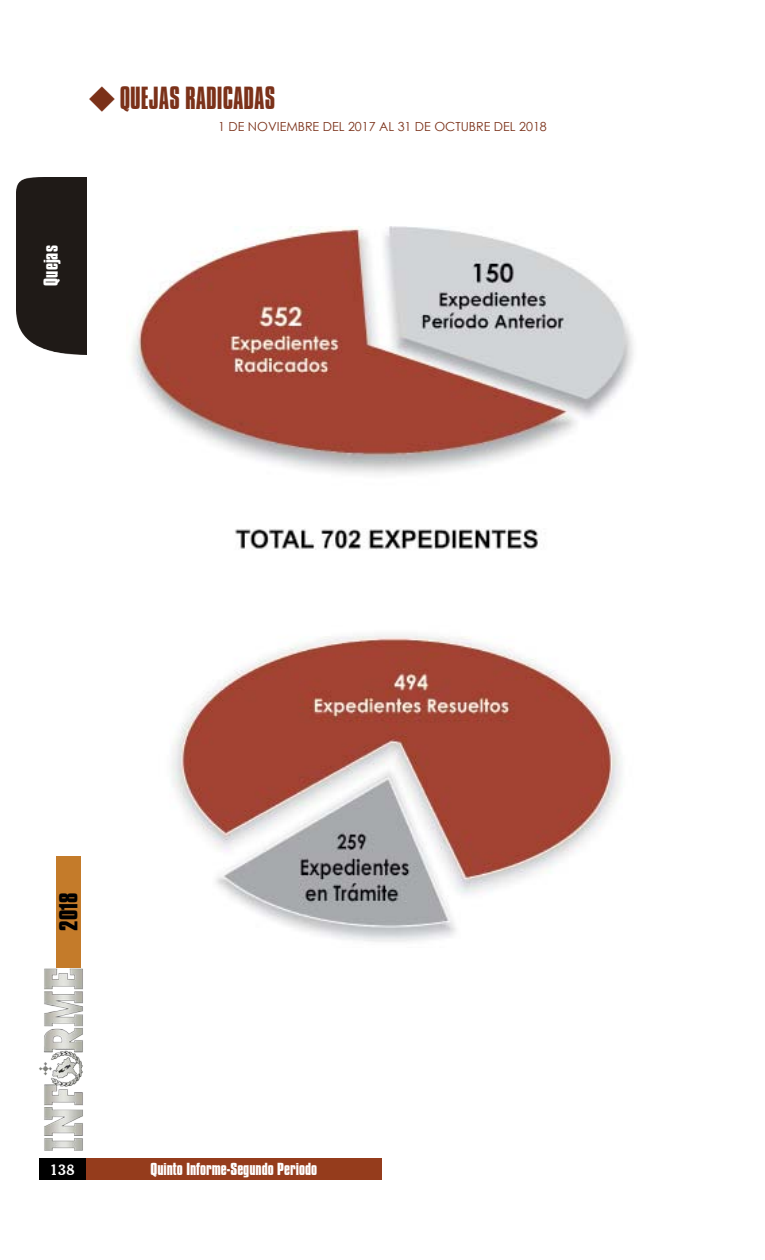
<style>
.page{position:relative;width:765px;height:1260px;background:#fff}
.page>*{position:absolute;margin:0;border:0;box-sizing:border-box;transform-origin:0 0}
.t1{font:27.5px "Compacta BT";color:#7b3119}
.t2{font:700 22.5px "Compacta BT";color:#000}
.t3{font:700 17.5px "Compacta BT";color:#fff}
.t4{font:700 15px "Compacta BT";color:#fff}
.t5{font:15px "Cheltenham BT Bold Headline";color:#fff}
.t6{font:12.5px "Century Gothic";color:#7b3119}
.s1{font-family:"Kai Ti"}
</style>
<div class="page">
<div style="left:39px;top:1158px;width:47px;height:22px;background:#000"></div>
<img style="left:39px;top:967px;width:44px;height:184px">
<div style="left:16px;top:177px;width:70px;height:177px;background:#1f1a17"></div>
<div style="left:57px;top:856px;width:24px;height:111px;background:#c47b2a"></div>
<div style="left:86px;top:1158px;width:296px;height:22px;background:#953c1c"></div>
<img style="left:131px;top:226px;width:503px;height:716px">
<h1 class="t1" style="left:89px;top:82px;width:188px"><span class="s1">◆</span>QUEJAS RADICADAS</h1>
<p class="t6" style="left:218px;top:118px;width:330px">1 DE NOVIEMBRE DEL 2017 AL 31 DE OCTUBRE DEL 2018</p>
<h3 class="t3" style="left:40px;top:286px;width:42px;rotate:-90deg">Quejas</h3>
<h2 class="t2" style="left:55px;top:931px;width:40px;rotate:-90deg">2018</h2>
<p class="t5" style="left:50px;top:1160px;width:26px">138</p>
<p class="t4" style="left:150px;top:1159px;width:168px">Quinto Informe-Segundo Periodo</p>
</div>
